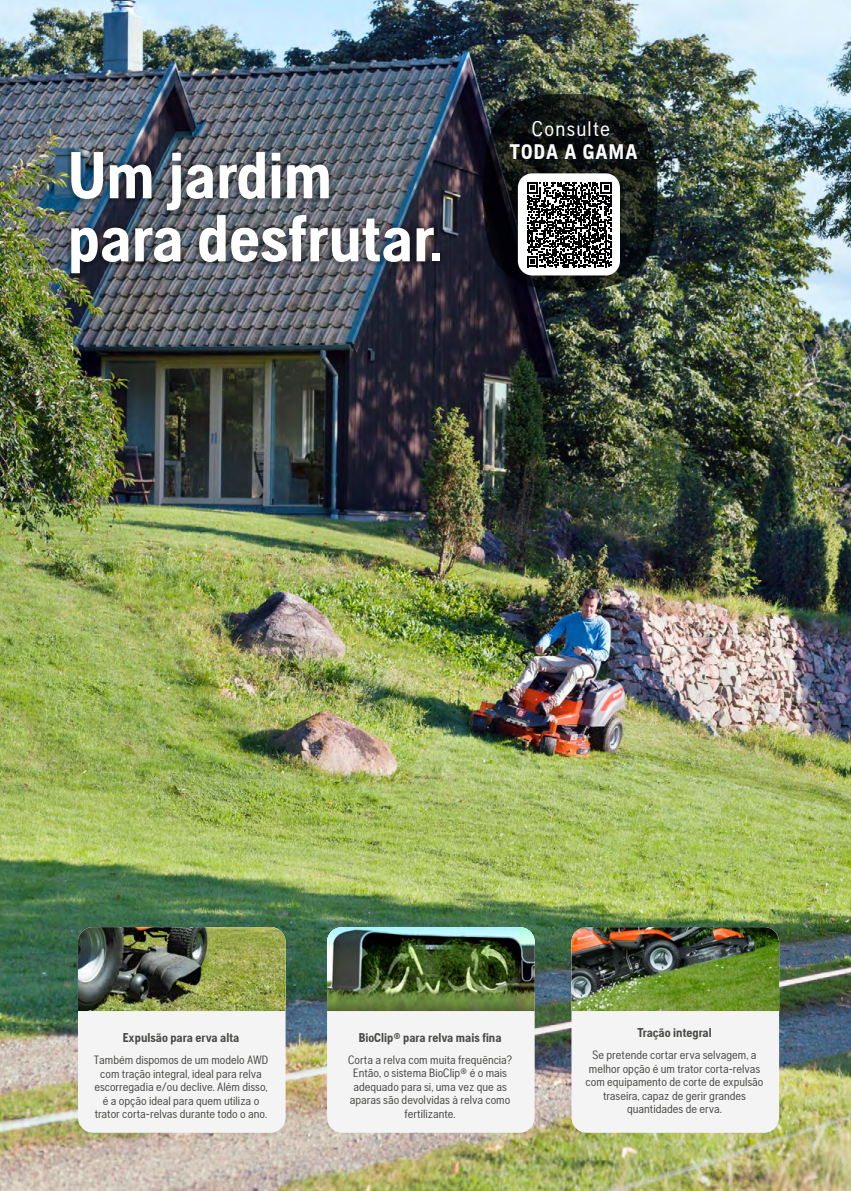
<style>
.page{position:relative;width:851px;height:1191px;background:#fff}
.page>*{position:absolute;margin:0;border:0;box-sizing:border-box;transform-origin:0 0}
.t1{font:700 66px/63px "Husqvarna Gothic";color:#fff}
.t2{font:700 21px "Husqvarna Gothic";letter-spacing:.06em;color:#fff}
.t3{font:21px "Husqvarna Gothic";letter-spacing:.06em;color:#fff}
.t4{font:700 12.75px "Husqvarna Gothic";color:#4a4a49}
.t5{font:12px/13.5px "Husqvarna Gothic";color:#4a4a49;text-align:center}
</style>
<div class="page">
<img style="left:0;top:0;width:850px;height:1191px">
<div style="left:67px;top:148px;width:377px;height:129px;background:#000;opacity:.23"></div>
<img style="left:78px;top:927px;width:207px;height:205px">
<img style="left:327px;top:927px;width:207px;height:205px">
<div style="left:571px;top:1011px;width:208px;height:121px;background:#f4f4f4"></div>
<img style="left:571px;top:927px;width:208px;height:84px">
<svg style="left:483px;top:94px;width:174px;height:197px"></svg>
<h1 class="t1" style="left:68px;top:143px;width:376px">Um jardim para desfrutar.</h1>
<h2 class="t3" style="left:531px;top:117px;width:80px">Consulte</h2>
<h2 class="t2" style="left:509px;top:139px;width:129px">TODA A GAMA</h2>
<p class="t4" style="left:123px;top:1030px;width:118px">Expulsão para erva alta</p>
<p class="t5" style="left:94px;top:1053px;width:176px">Também dispomos de um modelo AWD com tração integral, ideal para relva escorregadia e/ou declive. Além disso, é a opção ideal para quem utiliza o trator corta-relvas durante todo o ano.</p>
<p class="t4" style="left:358px;top:1030px;width:144px">BioClip® para relva mais fina</p>
<p class="t5" style="left:348px;top:1052px;width:165px">Corta a relva com muita frequência?<br>Então, o sistema BioClip® é o mais adequado para si, uma vez que as aparas são devolvidas à relva como fertilizante.</p>
<p class="t4" style="left:637px;top:1025px;width:76px">Tração integral</p>
<p class="t5" style="left:585px;top:1048px;width:179px">Se pretende cortar erva selvagem, a melhor opção é um trator corta-relvas com equipamento de corte de expulsão traseira, capaz de gerir grandes quantidades de erva.</p>
</div>
